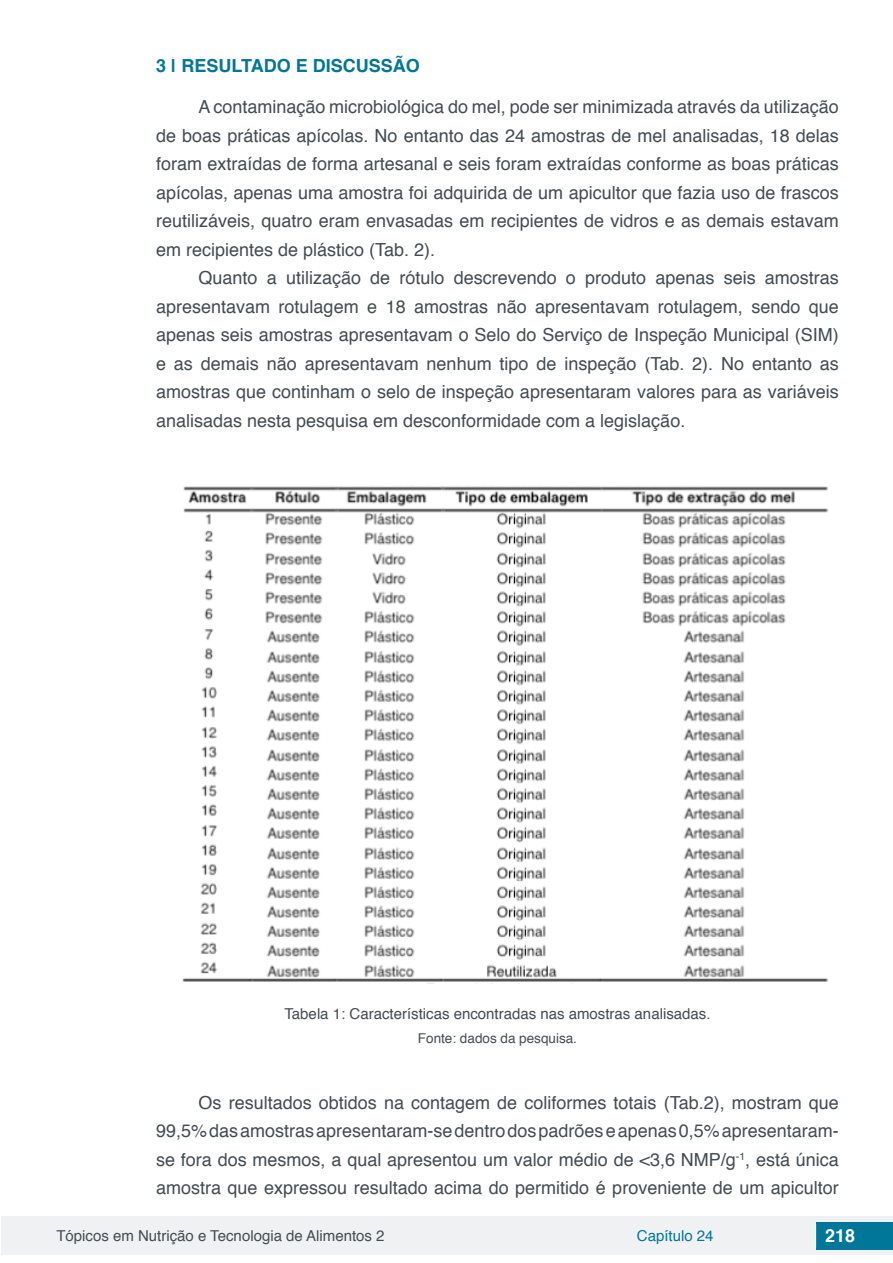
<style>
.page{position:relative;width:893px;height:1263px;background:#fff}
.page>*{position:absolute;margin:0;border:0;box-sizing:border-box;transform-origin:0 0}
.t1{font:18px/28.5px "Helvetica";color:#434c52;text-align:justify}
.t2{font:700 18px "Helvetica";color:#007699}
.t3{font:700 18px "Helvetica";color:#fff}
.t4{font:15px "Helvetica";color:#434c52}
.t5{font:15px "Helvetica";color:#007699}
.t6{font:13.5px "Helvetica";color:#434c52}
</style>
<div class="page">
<div style="left:1px;top:1216px;width:891px;height:38px;background:#f0f1f2"></div>
<div style="left:816px;top:1222px;width:77px;height:27px;background:#007699"></div>
<svg style="left:815px;top:1224px;width:1px;height:24px"></svg>
<img style="left:182px;top:486px;width:647px;height:498px">
<p class="t2" style="left:156px;top:51px;width:265px">3 | RESULTADO E DISCUSSÃO</p>
<p class="t1" style="left:156px;top:93px;width:684px;text-indent:43px">A contaminação microbiológica do mel, pode ser minimizada através da utilização de boas práticas apícolas. No entanto das 24 amostras de mel analisadas, 18 delas foram extraídas de forma artesanal e seis foram extraídas conforme as boas práticas apícolas, apenas uma amostra foi adquirida de um apicultor que fazia uso de frascos reutilizáveis, quatro eram envasadas em recipientes de vidros e as demais estavam em recipientes de plástico (Tab. 2).</p>
<p class="t1" style="left:156px;top:264px;width:684px;text-indent:43px">Quanto a utilização de rótulo descrevendo o produto apenas seis amostras apresentavam rotulagem e 18 amostras não apresentavam rotulagem, sendo que apenas seis amostras apresentavam o Selo do Serviço de Inspeção Municipal (SIM) e as demais não apresentavam nenhum tipo de inspeção (Tab. 2). No entanto as amostras que continham o selo de inspeção apresentaram valores para as variáveis analisadas nesta pesquisa em desconformidade com a legislação.</p>
<p class="t4" style="left:284px;top:1002px;width:428px">Tabela 1: Características encontradas nas amostras analisadas.</p>
<p class="t6" style="left:418px;top:1028px;width:161px">Fonte: dados da pesquisa.</p>
<p class="t1" style="left:156px;top:1089px;width:684px;text-indent:43px">Os resultados obtidos na contagem de coliformes totais (Tab.2), mostram que 99,5% das amostras apresentaram-se dentro dos padrões e apenas 0,5% apresentaram&shy;se fora dos mesmos, a qual apresentou um valor médio de &lt;3,6 NMP/g<sup>-1</sup>, está única amostra que expressou resultado acima do permitido é proveniente de um apicultor</p>
<p class="t4" style="left:56px;top:1224px;width:330px">Tópicos em Nutrição e Tecnologia de Alimentos 2</p>
<p class="t5" style="left:637px;top:1224px;width:78px">Capítulo 24</p>
<p class="t3" style="left:825px;top:1221px;width:32px">218</p>
</div>
